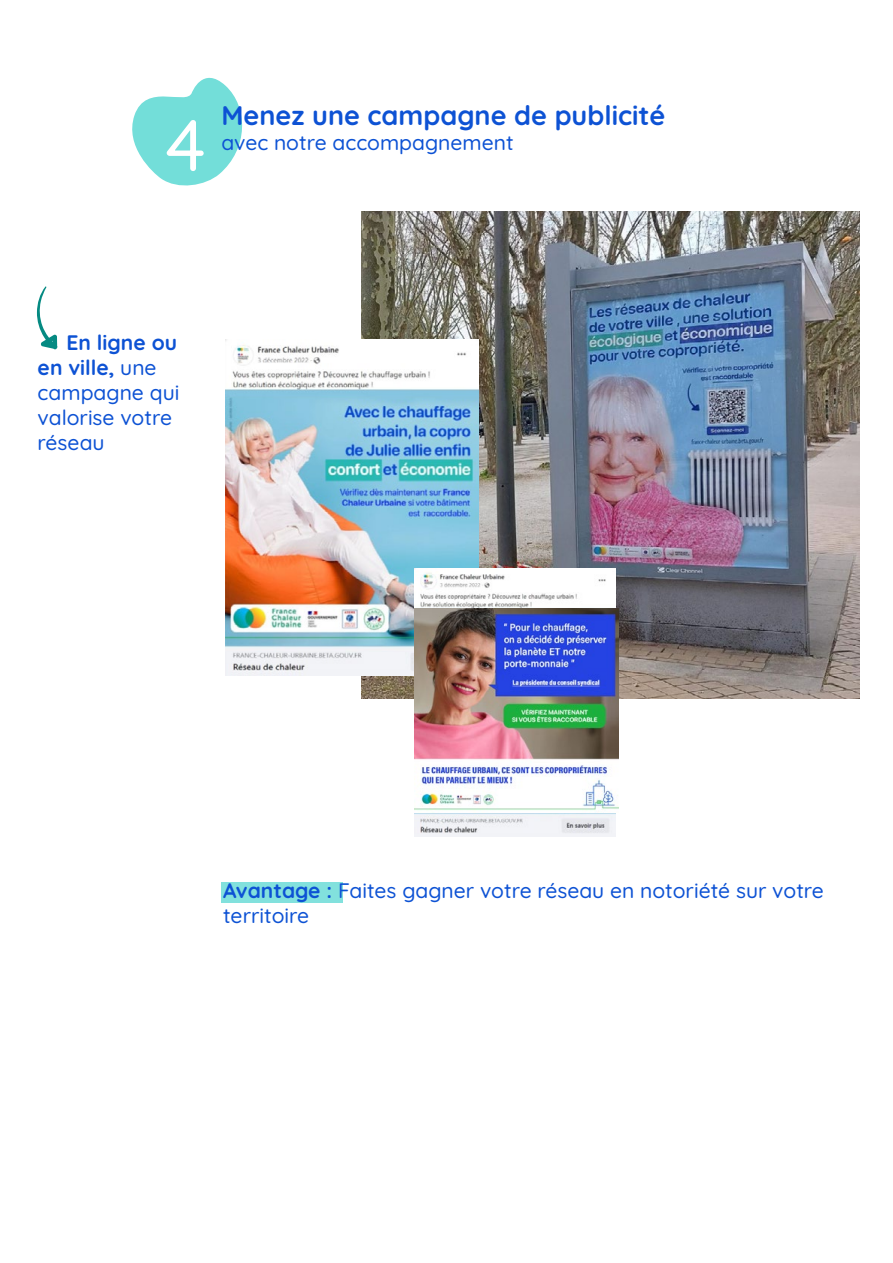
<style>
.page{position:relative;width:893px;height:1263px;background:#fff}
.page>*{position:absolute;margin:0;border:0;box-sizing:border-box;transform-origin:0 0}
.t1{font:500 72.9px "Quicksand";color:#fff}
.t2{font:700 27px "Quicksand";color:#0d52d4}
.t3{font:500 21px/25.2px "Quicksand";color:#0d52d4}
.s1{font-weight:700}
</style>
<div class="page">
<div style="left:221px;top:882px;width:122px;height:21px;background:#82e1dd"></div>
<svg style="left:132px;top:77px;width:111px;height:109px"></svg>
<img style="left:361px;top:211px;width:499px;height:487px">
<img style="left:225px;top:339px;width:253px;height:336px">
<img style="left:414px;top:569px;width:202px;height:267px">
<img style="left:414px;top:608px;width:204px;height:204px">
<svg style="left:37px;top:286px;width:21px;height:63px"></svg>
<h1 class="t1" style="left:166px;top:89px;width:41px">4</h1>
<p class="t2" style="left:221px;top:95px;width:445px">Menez une campagne de publicité</p>
<p class="t3" style="left:221px;top:128px;width:294px">avec notre accompagnement</p>
<p class="t3" style="left:38px;top:327px;width:143px;text-indent:29px"><span class="s1">En ligne ou en ville,</span> une campagne qui valorise votre réseau</p>
<p class="t3" style="left:223px;top:876px;width:602px"><span class="s1">Avantage :</span> Faites gagner votre réseau en notoriété sur votre territoire</p>
</div>
